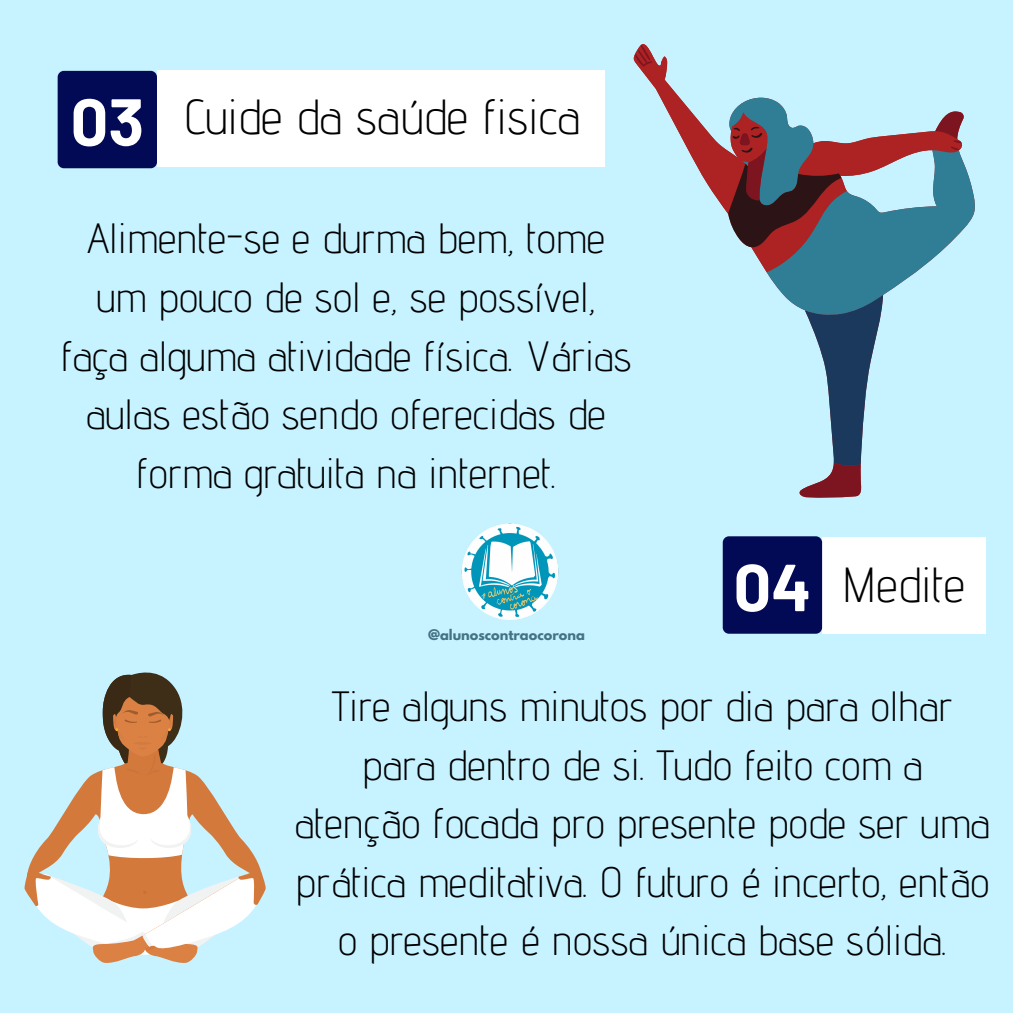
<style>
.page{position:relative;width:1013px;height:1013px;background:#fff}
.page>*{position:absolute;margin:0;border:0;box-sizing:border-box;transform-origin:0 0}
.t1{font:700 66.38px "Barlow";color:#fff}
.t2{font:300 49.25px "Advent Pro";color:#000}
.t3{font:300 42.25px/58.5px "Advent Pro";color:#000;text-align:center}
.t4{font:700 13px "League Spartan";color:#467384}
</style>
<div class="page">
<div style="left:0;top:0;width:1012px;height:1012px;background:#c6f3ff"></div>
<div style="left:157px;top:71px;width:447px;height:96px;background:#fff"></div>
<div style="left:58px;top:71px;width:99px;height:97px;background:#020a56;border-radius:6px"></div>
<div style="left:822px;top:537px;width:163px;height:96px;background:#fff"></div>
<div style="left:722px;top:536px;width:100px;height:97px;background:#020a56;border-radius:6px"></div>
<svg style="left:28px;top:773px;width:233px;height:96px"></svg>
<svg style="left:24px;top:869px;width:242px;height:93px"></svg>
<svg style="left:95px;top:672px;width:99px;height:187px"></svg>
<img style="left:461px;top:523px;width:98px;height:97px">
<svg style="left:964px;top:164px;width:10px;height:65px"></svg>
<svg style="left:634px;top:45px;width:330px;height:452px"></svg>
<svg style="left:728px;top:126px;width:113px;height:121px;background:#63444d"></svg>
<h1 class="t1" style="left:71px;top:79px;width:75px">03</h1>
<p class="t2" style="left:184px;top:87px;width:397px">Cuide da saúde fisica</p>
<p class="t3" style="left:60px;top:209px;width:573px">Alimente-se e durma bem, tome um pouco de sol e, se possível, faça alguma atividade física. Várias aulas estão sendo oferecidas de forma gratuita na internet.</p>
<p class="t4" style="left:428px;top:628px;width:158px">@alunoscontraocorona</p>
<h1 class="t1" style="left:733px;top:545px;width:79px">04</h1>
<p class="t2" style="left:842px;top:555px;width:124px">Medite</p>
<p class="t3" style="left:295px;top:676px;width:696px">Tire alguns minutos por dia para olhar para dentro de si. Tudo feito com a atenção focada pro presente pode ser uma prática meditativa. O futuro é incerto, então o presente é nossa única base sólida.</p>
</div>
